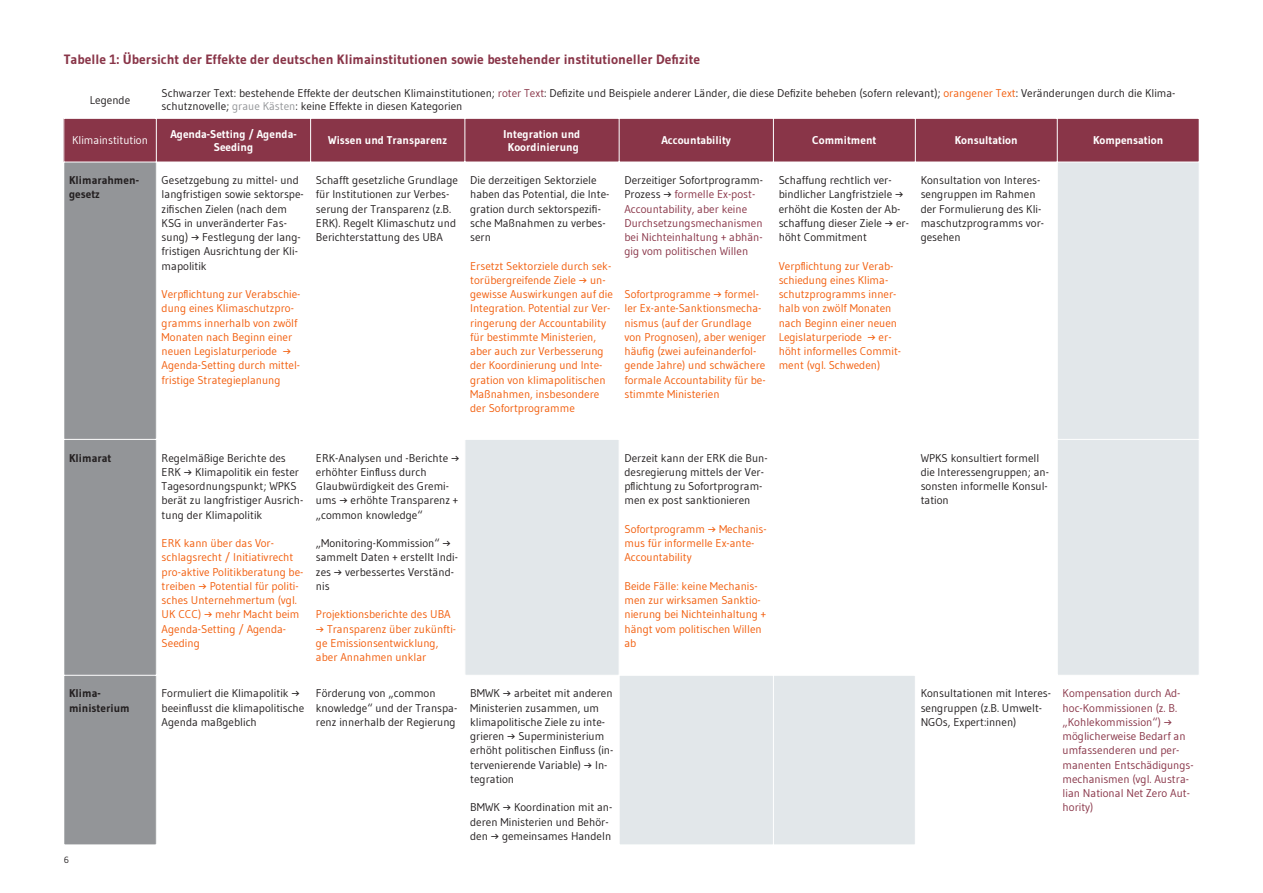
<style>
.page{position:relative;width:1263px;height:893px;background:#fff}
.page>*{position:absolute;margin:0;border:0;box-sizing:border-box;transform-origin:0 0}
.t1{font:700 13.5px "Gudea";color:#893548}
.t2{font:11.25px/14.2px "Gudea";color:#231f20}
.t3{font:11.25px/14.2px "Gudea";color:#f25e0d}
.t4{font:11.25px/14.2px "Gudea";color:#893548}
.t5{font:700 11.25px/13.2px "Gudea";color:#fff;text-align:center}
.t6{font:700 11.25px/14.2px "Gudea";color:#231f20}
.t7{font:11.25px "Gudea";color:#fff}
.t8{font:9px "Gudea";color:#231f20}
.s1{color:#893548}
.s2{color:#f25e0d}
.s3{color:#939598}
.s4{color:#231f20}
</style>
<div class="page">
<div style="left:64px;top:118px;width:1135px;height:44px;background:#893548"></div>
<div style="left:64px;top:162px;width:92px;height:683px;background:#939598"></div>
<svg style="left:466px;top:163px;width:733px;height:682px"></svg>
<hr style="left:64px;top:81px;width:1px;height:764px;background:#fff">
<hr style="left:156px;top:81px;width:1px;height:764px;background:#fff">
<hr style="left:310px;top:118px;width:1px;height:727px;background:#fff">
<hr style="left:465px;top:118px;width:1px;height:727px;background:#fff">
<hr style="left:619px;top:118px;width:1px;height:727px;background:#fff">
<hr style="left:773px;top:118px;width:1px;height:727px;background:#fff">
<hr style="left:915px;top:118px;width:1px;height:727px;background:#fff">
<hr style="left:1057px;top:118px;width:1px;height:727px;background:#fff">
<hr style="left:64px;top:118px;width:1135px;height:1px;background:#fff">
<hr style="left:64px;top:162px;width:1135px;height:1px;background:#fff">
<hr style="left:64px;top:439px;width:1135px;height:1px;background:#fff">
<hr style="left:64px;top:675px;width:1135px;height:1px;background:#fff">
<p class="t1" style="left:64px;top:51px;width:638px">Tabelle 1: Übersicht der Effekte der deutschen Klimainstitutionen sowie bestehender institutioneller Defizite</p>
<p class="t2" style="left:90px;top:92px;width:42px">Legende</p>
<p class="t2" style="left:162px;top:87px;width:1015px;line-height:12.8px">Schwarzer Text: bestehende Effekte der deutschen Klimainstitutionen; <span class="s1">roter Text</span>: Defizite und Beispiele anderer Länder, die diese Defizite beheben (sofern relevant); <span class="s2">orangener Text</span>: Veränderungen durch die Klima&shy;schutznovelle; <span class="s3">graue Kästen</span>: keine Effekte in diesen Kategorien</p>
<p class="t7" style="left:72px;top:133px;width:77px">Klimainstitution</p>
<p class="t5" style="left:170px;top:127px;width:128px">Agenda-Setting / Agenda-<br>Seeding</p>
<p class="t5" style="left:328px;top:134px;width:121px">Wissen und Transparenz</p>
<p class="t5" style="left:504px;top:127px;width:78px">Integration und<br>Koordinierung</p>
<p class="t5" style="left:661px;top:134px;width:71px">Accountability</p>
<p class="t5" style="left:812px;top:134px;width:66px">Commitment</p>
<p class="t5" style="left:955px;top:134px;width:64px">Konsultation</p>
<p class="t5" style="left:1093px;top:134px;width:72px">Kompensation</p>
<p class="t6" style="left:69px;top:173px;width:71px">Klimarahmen&shy;gesetz</p>
<p class="t2" style="left:162px;top:173px;width:144px">Gesetzgebung zu mittel- und langfristigen sowie sektorspe&shy;zifischen Zielen (nach dem<br>KSG in unveränderter Fas&shy;sung) → Festlegung der lang&shy;fristigen Ausrichtung der Kli&shy;mapolitik</p>
<p class="t3" style="left:162px;top:287px;width:140px">Verpflichtung zur Verabschie&shy;dung eines Klimaschutzpro&shy;gramms innerhalb von zwölf<br>Monaten nach Beginn einer neuen Legislaturperiode →<br>Agenda-Setting durch mittel&shy;fristige Strategieplanung</p>
<p class="t2" style="left:316px;top:173px;width:144px">Schafft gesetzliche Grundlage für Institutionen zur Verbes&shy;serung der Transparenz (z.B.<br>ERK). Regelt Klimaschutz und<br>Berichterstattung des UBA</p>
<p class="t2" style="left:470px;top:173px;width:141px">Die derzeitigen Sektorziele haben das Potential, die Inte&shy;gration durch sektorspezifi&shy;sche Maßnahmen zu verbes&shy;sern</p>
<p class="t3" style="left:470px;top:259px;width:144px">Ersetzt Sektorziele durch sek&shy;torübergreifende Ziele → un&shy;gewisse Auswirkungen auf die<br>Integration. Potential zur Ver&shy;ringerung der Accountability für bestimmte Ministerien, aber auch zur Verbesserung der Koordinierung und Inte&shy;gration von klimapolitischen<br>Maßnahmen, insbesondere der Sofortprogramme</p>
<p class="t4" style="left:624px;top:173px;width:140px"><span class="s4">Derzeitiger Sofortprogramm-<br>Prozess →</span> formelle Ex-post-<br>Accountability, aber keine<br>Durchsetzungsmechanismen bei Nichteinhaltung + abhän&shy;gig vom politischen Willen</p>
<p class="t3" style="left:624px;top:287px;width:143px">Sofortprogramme → formel&shy;ler Ex-ante-Sanktionsmecha&shy;nismus (auf der Grundlage von Prognosen), aber weniger häufig (zwei aufeinanderfol&shy;gende Jahre) und schwächere formale Accountability für be&shy;stimmte Ministerien</p>
<p class="t2" style="left:779px;top:173px;width:132px">Schaffung rechtlich ver&shy;bindlicher Langfristziele → erhöht die Kosten der Ab&shy;schaffung dieser Ziele → er&shy;höht Commitment</p>
<p class="t3" style="left:779px;top:259px;width:124px">Verpflichtung zur Verab&shy;schiedung eines Klima&shy;schutzprogramms inner&shy;halb von zwölf Monaten nach Beginn einer neuen<br>Legislaturperiode → er&shy;höht informelles Commit&shy;ment (vgl. Schweden)</p>
<p class="t2" style="left:921px;top:173px;width:125px">Konsultation von Interes&shy;sengruppen im Rahmen der Formulierung des Kli&shy;maschutzprogramms vor&shy;gesehen</p>
<p class="t6" style="left:69px;top:450px;width:44px">Klimarat</p>
<p class="t2" style="left:162px;top:450px;width:143px">Regelmäßige Berichte des<br>ERK → Klimapolitik ein fester<br>Tagesordnungspunkt; WPKS berät zu langfristiger Ausrich&shy;tung der Klimapolitik</p>
<p class="t3" style="left:162px;top:536px;width:143px">ERK kann über das Vor&shy;schlagsrecht / Initiativrecht pro-aktive Politikberatung be&shy;treiben → Potential für politi&shy;sches Unternehmertum (vgl.<br>UK CCC) → mehr Macht beim<br>Agenda-Setting / Agenda-<br>Seeding</p>
<p class="t2" style="left:316px;top:450px;width:145px">ERK-Analysen und -Berichte → erhöhter Einfluss durch<br>Glaubwürdigkeit des Gremi&shy;ums → erhöhte Transparenz + „common knowledge“</p>
<p class="t2" style="left:316px;top:536px;width:144px">„Monitoring-Kommission“ → sammelt Daten + erstellt Indi&shy;zes → verbessertes Verständ&shy;nis</p>
<p class="t3" style="left:316px;top:607px;width:136px">Projektionsberichte des UBA</p>
<p class="t3" style="left:316px;top:621px;width:142px">→ Transparenz über zukünfti&shy;ge Emissionsentwicklung, aber Annahmen unklar</p>
<p class="t6" style="left:69px;top:686px;width:62px">Klima&shy;ministerium</p>
<p class="t2" style="left:162px;top:686px;width:144px">Formuliert die Klimapolitik → beeinflusst die klimapolitische<br>Agenda maßgeblich</p>
<p class="t2" style="left:316px;top:686px;width:143px">Förderung von „common knowledge“ und der Transpa&shy;renz innerhalb der Regierung</p>
<p class="t2" style="left:470px;top:686px;width:145px">BMWK → arbeitet mit anderen<br>Ministerien zusammen, um klimapolitische Ziele zu inte&shy;grieren → Superministerium erhöht politischen Einfluss (in&shy;tervenierende Variable) → In&shy;tegration</p>
<p class="t2" style="left:470px;top:800px;width:144px">BMWK → Koordination mit an&shy;deren Ministerien und Behör&shy;den → gemeinsames Handeln</p>
<p class="t8" style="left:64px;top:855px;width:7px">6</p>
<p class="t2" style="left:624px;top:450px;width:145px">Derzeit kann der ERK die Bun&shy;desregierung mittels der Ver&shy;pflichtung zu Sofortprogram&shy;men ex post sanktionieren</p>
<p class="t3" style="left:624px;top:522px;width:144px">Sofortprogramm → Mechanis&shy;mus für informelle Ex-ante-<br>Accountability</p>
<p class="t3" style="left:624px;top:579px;width:143px">Beide Fälle: keine Mechanis&shy;men zur wirksamen Sanktio&shy;nierung bei Nichteinhaltung + hängt vom politischen Willen ab</p>
<p class="t2" style="left:921px;top:450px;width:130px">WPKS konsultiert formell die Interessengruppen; an&shy;sonsten informelle Konsul&shy;tation</p>
<p class="t2" style="left:921px;top:686px;width:132px">Konsultationen mit Interes&shy;sengruppen (z.B. Umwelt-<br>NGOs, Expert:innen)</p>
<p class="t4" style="left:1062px;top:686px;width:133px">Kompensation durch Ad&shy;hoc-Kommissionen (z. B. „Kohlekommission“) → möglicherweise Bedarf an umfassenderen und per&shy;manenten Entschädigungs&shy;mechanismen (vgl. Austra&shy;lian National Net Zero Aut&shy;hority)</p>
</div>
